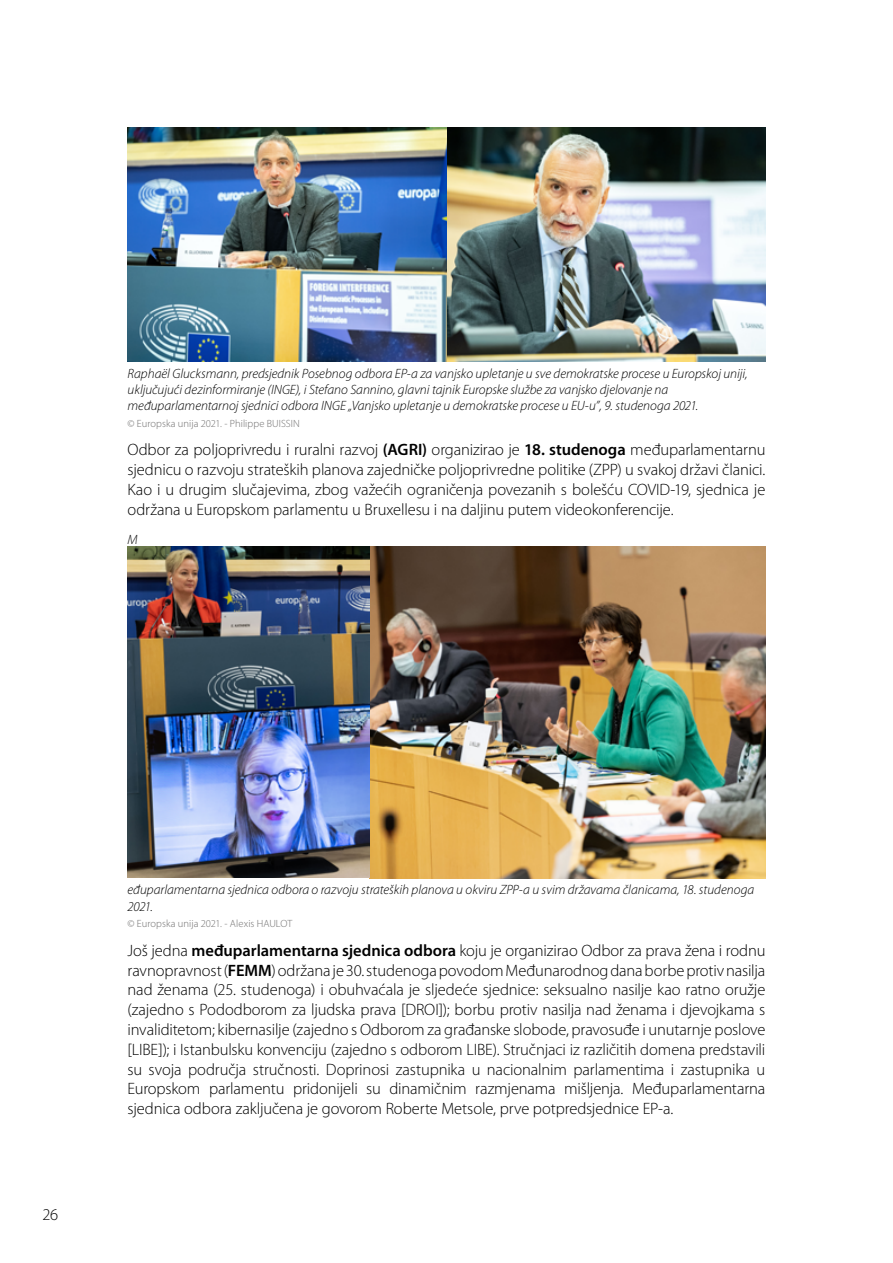
<style>
.page{position:relative;width:893px;height:1263px;background:#fff}
.page>*{position:absolute;margin:0;border:0;box-sizing:border-box;transform-origin:0 0}
.t1{font:300 16.5px/19.8px "Myriad Pro";letter-spacing:-.01em;color:#000;text-align:justify}
.t2{font:italic 300 13.5px/16.2px "Myriad Pro";color:#000}
.t3{font:300 10.5px "Myriad Pro";letter-spacing:.005em;color:#706f6f}
.s1{font-weight:600}
</style>
<div class="page">
<img style="left:128px;top:128px;width:637px;height:233px">
<img style="left:128px;top:546px;width:637px;height:332px">
<p class="t2" style="left:128px;top:365px;width:622px">Raphaël Glucksmann, predsjednik Posebnog odbora EP-a za vanjsko upletanje u sve demokratske procese u Europskoj uniji, uključujući dezinformiranje (INGE), i Stefano Sannino, glavni tajnik Europske službe za vanjsko djelovanje na međuparlamentarnoj sjednici odbora INGE „Vanjsko upletanje u demokratske procese u EU-u”, 9. studenoga 2021.</p>
<p class="t3" style="left:128px;top:418px;width:174px">© Europska unija 2021. - Philippe BUISSIN</p>
<p class="t1" style="left:128px;top:440px;width:639px">Odbor za poljoprivredu i ruralni razvoj <span class="s1">(AGRI)</span> organizirao je <span class="s1">18. studenoga</span> međuparlamentarnu sjednicu o razvoju strateških planova zajedničke poljoprivredne politike (ZPP) u svakoj državi članici.<br>Kao i u drugim slučajevima, zbog važećih ograničenja povezanih s bolešću COVID-19, sjednica je održana u Europskom parlamentu u Bruxellesu i na daljinu putem videokonferencije.</p>
<p class="t2" style="left:128px;top:531px;width:12px">M</p>
<p class="t1" style="left:43px;top:1205px;width:17px">26</p>
<p class="t2" style="left:128px;top:882px;width:628px">eđuparlamentarna sjednica odbora o razvoju strateških planova u okviru ZPP-a u svim državama članicama, 18. studenoga<br>2021.</p>
<p class="t3" style="left:128px;top:918px;width:166px">© Europska unija 2021. - Alexis HAULOT</p>
<p class="t1" style="left:128px;top:941px;width:639px">Još jedna <span class="s1">međuparlamentarna sjednica odbora</span> koju je organizirao Odbor za prava žena i rodnu ravnopravnost (<span class="s1">FEMM</span>) održana je 30. studenoga povodom Međunarodnog dana borbe protiv nasilja nad ženama (25. studenoga) i obuhvaćala je sljedeće sjednice: seksualno nasilje kao ratno oružje (zajedno s Pododborom za ljudska prava [DROI]); borbu protiv nasilja nad ženama i djevojkama s invaliditetom; kibernasilje (zajedno s Odborom za građanske slobode, pravosuđe i unutarnje poslove [LIBE]); i Istanbulsku konvenciju (zajedno s odborom LIBE). Stručnjaci iz različitih domena predstavili su svoja područja stručnosti. Doprinosi zastupnika u nacionalnim parlamentima i zastupnika u Europskom parlamentu pridonijeli su dinamičnim razmjenama mišljenja. Međuparlamentarna sjednica odbora zaključena je govorom Roberte Metsole, prve potpredsjednice EP-a.</p>
</div>
